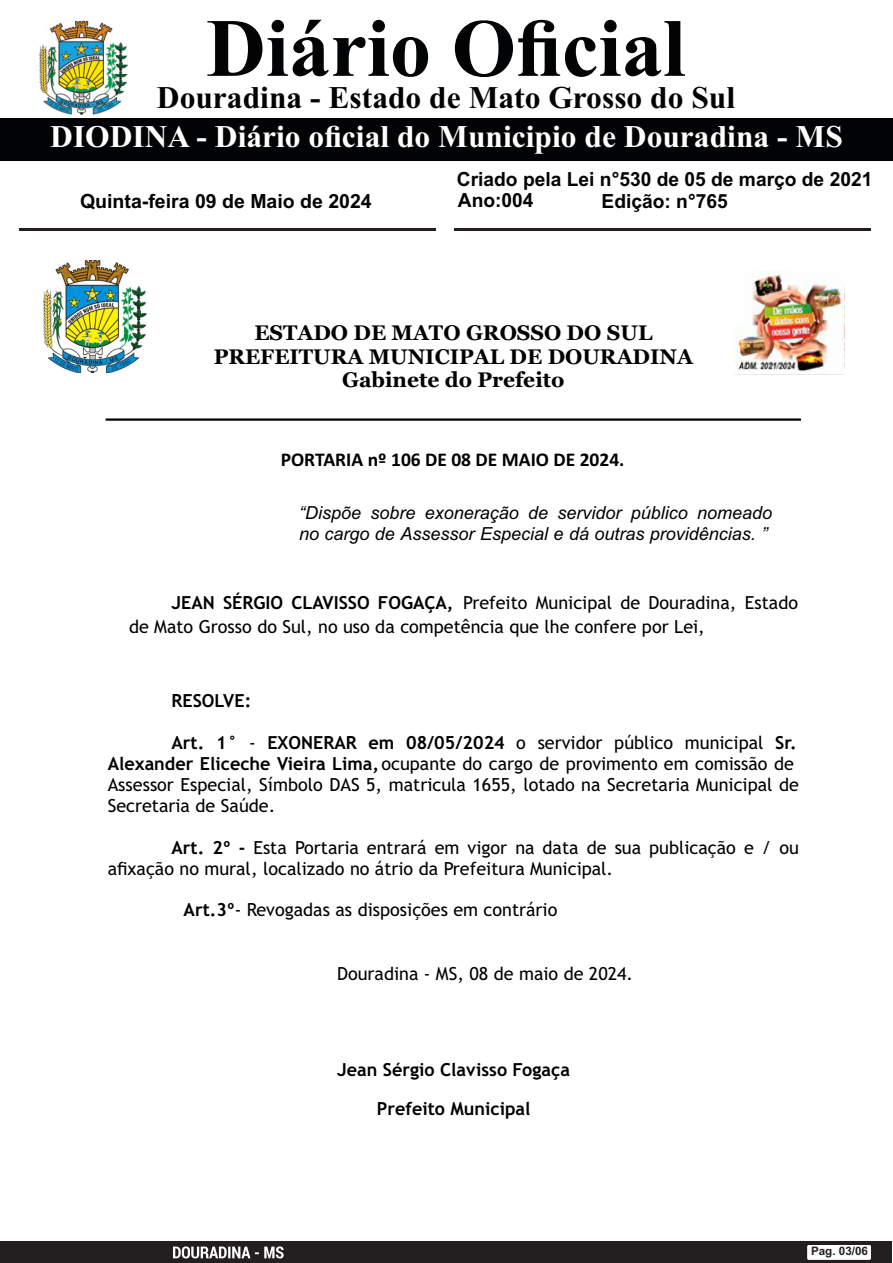
<style>
.page{position:relative;width:893px;height:1263px;background:#fff}
.page>*{position:absolute;margin:0;border:0;box-sizing:border-box;transform-origin:0 0}
.t1{font:700 82.5px "Times New Roman";color:#020304}
.t2{font:700 31.5px "Times New Roman";color:#fff}
.t3{font:700 31.5px "Times New Roman";color:#020304}
.t4{font:700 21px/23.9px "Georgia";color:#000;text-align:center}
.t5{font:700 19.5px/21.6px "Arial";color:#020304}
.t6{font:700 19.5px "Calibri";color:#000}
.t7{font:18px/20.9px "Trebuchet MS";color:#000}
.t8{font:italic 18px/20.9px "Arial";color:#000}
.t9{font:700 18px/39px "Trebuchet MS";color:#000;text-align:center}
.t10{font:700 11.7px "Arial";color:#231f20}
.s1{font-weight:700}
</style>
<div class="page">
<div style="left:0;top:118px;width:893px;height:43px;background:#020304"></div>
<img style="left:39px;top:20px;width:89px;height:95px">
<div style="left:0;top:1242px;width:892px;height:21px;background:#231f20"></div>
<div style="left:807px;top:1245px;width:64px;height:15px;background:#fff;border-radius:2px"></div>
<svg style="left:173px;top:1246px;width:111px;height:12px"></svg>
<hr style="left:455px;top:229px;width:416px;height:2px;background:#231f20">
<hr style="left:19px;top:229px;width:416px;height:2px;background:#231f20">
<hr style="left:106px;top:418px;width:695px;height:3px;background:#000">
<img style="left:735px;top:272px;width:110px;height:103px">
<img style="left:44px;top:261px;width:102px;height:112px">
<h1 class="t1" style="left:206px;top:20px;width:481px">Diário Oficial</h1>
<h2 class="t3" style="left:157px;top:87px;width:580px">Douradina - Estado de Mato Grosso do Sul</h2>
<h2 class="t2" style="left:50px;top:126px;width:794px">DIODINA - Diário oficial do Municipio de Douradina - MS</h2>
<p class="t5" style="left:80px;top:193px;width:293px">Quinta-feira 09 de Maio de 2024</p>
<p class="t5" style="left:457px;top:170px;width:417px">Criado pela Lei n°530 de 05 de março de 2021<br>Ano:004</p>
<p class="t5" style="left:602px;top:192px;width:128px">Edição: n°765</p>
<p class="t4" style="left:214px;top:322px;width:481px">ESTADO DE MATO GROSSO DO SUL<br>PREFEITURA MUNICIPAL DE DOURADINA<br>Gabinete do Prefeito</p>
<p class="t6" style="left:281px;top:451px;width:345px">PORTARIA nº 106 DE 08 DE MAIO DE 2024.</p>
<p class="t8" style="left:299px;top:503px;width:475px">“Dispõe sobre exoneração de servidor público nomeado no cargo de Assessor Especial e dá outras providências. ”</p>
<p class="t7" style="left:129px;top:592px;width:670px;line-height:24px;text-indent:43px"><span class="s1">JEAN SÉRGIO CLAVISSO FOGAÇA,</span> Prefeito Municipal de Douradina, Estado de Mato Grosso do Sul, no uso da competência que lhe confere por Lei,</p>
<p class="t9" style="left:172px;top:683px;width:81px">RESOLVE:</p>
<p class="t7" style="left:108px;top:734px;width:693px;text-indent:64px"><span class="s1">Art. 1°</span> - <span class="s1">EXONERAR em 08/05/2024</span> o servidor público municipal <span class="s1">Sr.<br>Alexander Eliceche Vieira Lima,</span> ocupante do cargo de provimento em comissão de Assessor Especial, Símbolo DAS 5, matricula 1655, lotado na Secretaria Municipal de Secretaria de Saúde.</p>
<p class="t7" style="left:108px;top:838px;width:693px;text-indent:64px"><span class="s1">Art. 2º -</span> Esta Portaria entrará em vigor na data de sua publicação e / ou afixação no mural, localizado no átrio da Prefeitura Municipal.</p>
<p class="t7" style="left:184px;top:901px;width:375px"><span class="s1">Art.3º</span>- Revogadas as disposições em contrário</p>
<p class="t7" style="left:337px;top:964px;width:298px">Douradina - MS, 08 de maio de 2024.</p>
<p class="t9" style="left:337px;top:1051px;width:234px">Jean Sérgio Clavisso Fogaça<br>Prefeito Municipal</p>
<p class="t10" style="left:811px;top:1247px;width:59px">Pag. 03/06</p>
</div>
